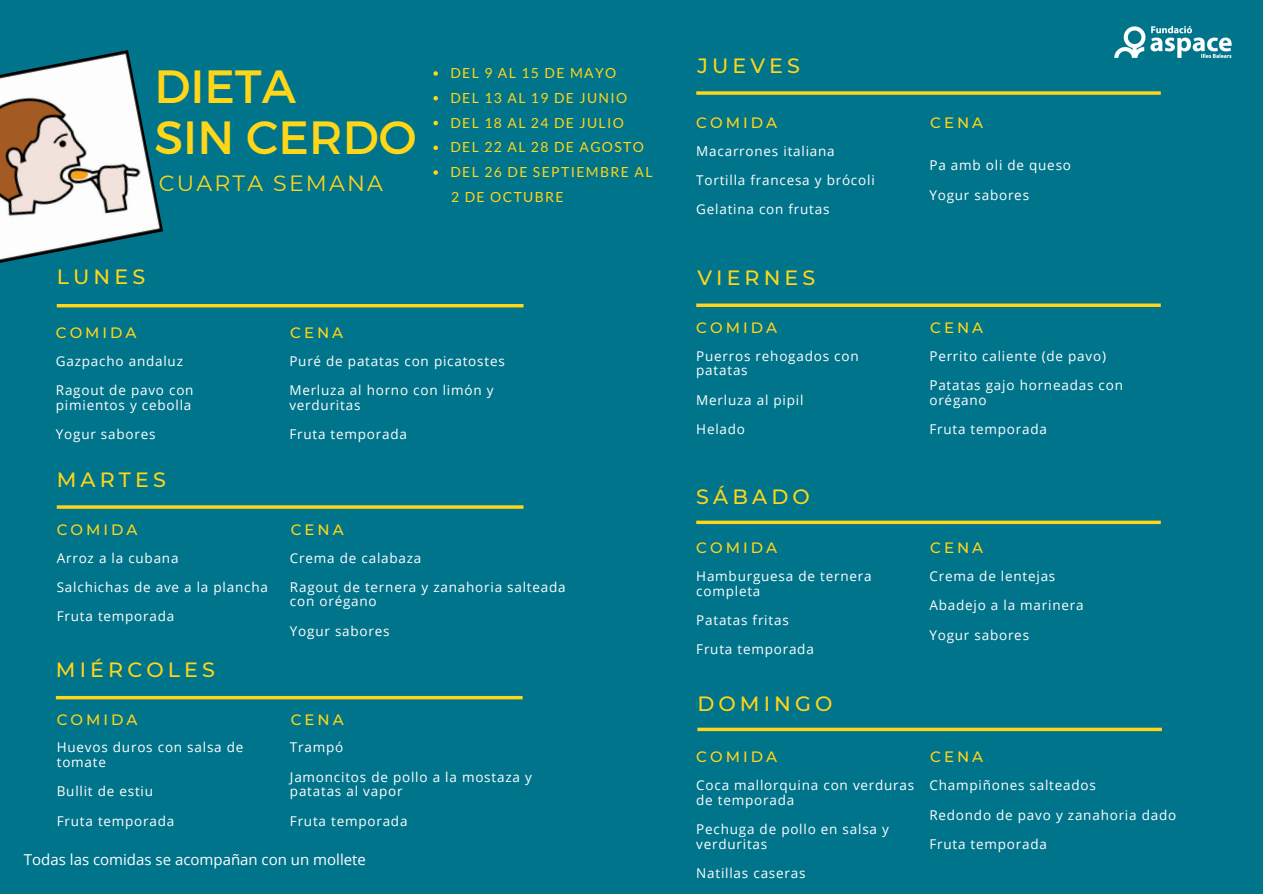
<style>
.page{position:relative;width:1263px;height:894px;background:#fff}
.page>*{position:absolute;margin:0;border:0;box-sizing:border-box;transform-origin:0 0}
.t1{font:46.5px "Montserrat";color:#ffd618}
.t2{font:22.05px "Montserrat";letter-spacing:.1em;color:#ffd618}
.t3{font:500 20.55px "Montserrat";letter-spacing:.2em;color:#ffd618}
.t4{font:500 15px "Montserrat";letter-spacing:.2em;color:#ffd618}
.t5{font:15px "Open Sans";color:#fff}
.t6{font:13.95px "Lato";letter-spacing:.1em;color:#ffd618}
.t7{font:13.5px/14.5px "Open Sans";letter-spacing:.06em;color:#fff}
</style>
<div class="page">
<div style="left:0;top:0;width:1263px;height:893px;background:#00748b"></div>
<svg style="left:57px;top:304px;width:466px;height:3px"></svg>
<svg style="left:57px;top:505px;width:466px;height:3px"></svg>
<svg style="left:56px;top:695px;width:467px;height:4px"></svg>
<svg style="left:696px;top:303px;width:465px;height:4px;background:#dbc727"></svg>
<svg style="left:696px;top:520px;width:465px;height:4px;background:#d6c62a"></svg>
<svg style="left:697px;top:727px;width:465px;height:4px;background:#d3c52b"></svg>
<img style="left:1114px;top:26px;width:118px;height:32px">
<img style="left:0;top:50px;width:163px;height:213px">
<svg style="left:433px;top:71px;width:5px;height:5px"></svg>
<svg style="left:433px;top:96px;width:5px;height:4px"></svg>
<svg style="left:433px;top:121px;width:5px;height:4px"></svg>
<svg style="left:433px;top:145px;width:5px;height:5px"></svg>
<svg style="left:433px;top:170px;width:5px;height:5px"></svg>
<svg style="left:696px;top:91px;width:465px;height:4px;background:#dbc727"></svg>
<p class="t1" style="left:154px;top:56px;width:143px">DIETA</p>
<p class="t1" style="left:154px;top:107px;width:264px">SIN CERDO</p>
<p class="t2" style="left:159px;top:170px;width:226px">CUARTA SEMANA</p>
<p class="t3" style="left:57px;top:264px;width:90px">LUNES</p>
<p class="t6" style="left:450px;top:64px;width:167px">DEL 9 AL 15 DE MAYO</p>
<p class="t6" style="left:450px;top:89px;width:178px">DEL 13 AL 19 DE JUNIO</p>
<p class="t6" style="left:450px;top:114px;width:175px">DEL 18 AL 24 DE JULIO</p>
<p class="t6" style="left:450px;top:138px;width:195px">DEL 22 AL 28 DE AGOSTO</p>
<p class="t6" style="left:450px;top:163px;width:204px">DEL 26 DE SEPTIEMBRE AL</p>
<p class="t6" style="left:451px;top:188px;width:114px">2 DE OCTUBRE</p>
<p class="t4" style="left:56px;top:323px;width:82px">COMIDA</p>
<p class="t4" style="left:290px;top:323px;width:55px">CENA</p>
<p class="t7" style="left:289px;top:353px;width:217px">Puré de patatas con picatostes</p>
<p class="t7" style="left:289px;top:383px;width:206px">Merluza al horno con limón y verduritas</p>
<p class="t7" style="left:289px;top:426px;width:119px">Fruta temporada</p>
<p class="t7" style="left:56px;top:353px;width:129px">Gazpacho andaluz</p>
<p class="t7" style="left:56px;top:383px;width:139px">Ragout de pavo con pimientos y cebolla</p>
<p class="t7" style="left:56px;top:426px;width:101px">Yogur sabores</p>
<p class="t3" style="left:57px;top:466px;width:111px">MARTES</p>
<p class="t4" style="left:57px;top:520px;width:82px">COMIDA</p>
<p class="t4" style="left:291px;top:520px;width:55px">CENA</p>
<p class="t7" style="left:290px;top:550px;width:133px">Crema de calabaza</p>
<p class="t7" style="left:290px;top:579px;width:277px">Ragout de ternera y zanahoria salteada con orégano</p>
<p class="t7" style="left:290px;top:623px;width:101px">Yogur sabores</p>
<p class="t7" style="left:57px;top:550px;width:123px">Arroz a la cubana</p>
<p class="t7" style="left:57px;top:579px;width:213px">Salchichas de ave a la plancha</p>
<p class="t7" style="left:57px;top:608px;width:119px">Fruta temporada</p>
<p class="t3" style="left:56px;top:657px;width:160px">MIÉRCOLES</p>
<p class="t4" style="left:57px;top:709px;width:82px">COMIDA</p>
<p class="t4" style="left:291px;top:709px;width:55px">CENA</p>
<p class="t7" style="left:290px;top:739px;width:55px">Trampó</p>
<p class="t7" style="left:290px;top:769px;width:243px">Jamoncitos de pollo a la mostaza y patatas al vapor</p>
<p class="t7" style="left:290px;top:812px;width:119px">Fruta temporada</p>
<p class="t5" style="left:24px;top:849px;width:343px">Todas las comidas se acompañan con un mollete</p>
<p class="t7" style="left:57px;top:739px;width:188px">Huevos duros con salsa de tomate</p>
<p class="t7" style="left:57px;top:783px;width:98px">Bullit de estiu</p>
<p class="t7" style="left:57px;top:812px;width:119px">Fruta temporada</p>
<p class="t3" style="left:697px;top:53px;width:104px">JUEVES</p>
<p class="t4" style="left:696px;top:113px;width:82px">COMIDA</p>
<p class="t4" style="left:930px;top:113px;width:55px">CENA</p>
<p class="t7" style="left:929px;top:158px;width:143px">Pa amb oli de queso</p>
<p class="t7" style="left:929px;top:187px;width:101px">Yogur sabores</p>
<p class="t7" style="left:696px;top:143px;width:140px">Macarrones italiana</p>
<p class="t7" style="left:696px;top:172px;width:180px">Tortilla francesa y brócoli</p>
<p class="t7" style="left:696px;top:202px;width:135px">Gelatina con frutas</p>
<p class="t3" style="left:697px;top:265px;width:120px">VIERNES</p>
<p class="t4" style="left:696px;top:318px;width:82px">COMIDA</p>
<p class="t4" style="left:930px;top:318px;width:55px">CENA</p>
<p class="t7" style="left:929px;top:348px;width:178px">Perrito caliente (de pavo)</p>
<p class="t7" style="left:929px;top:377px;width:195px">Patatas gajo horneadas con orégano</p>
<p class="t7" style="left:929px;top:421px;width:119px">Fruta temporada</p>
<p class="t7" style="left:696px;top:348px;width:164px">Puerros rehogados con patatas</p>
<p class="t7" style="left:696px;top:392px;width:109px">Merluza al pipil</p>
<p class="t7" style="left:696px;top:421px;width:50px">Helado</p>
<p class="t3" style="left:696px;top:483px;width:115px">SÁBADO</p>
<p class="t4" style="left:696px;top:538px;width:82px">COMIDA</p>
<p class="t4" style="left:930px;top:538px;width:55px">CENA</p>
<p class="t7" style="left:929px;top:568px;width:127px">Crema de lentejas</p>
<p class="t7" style="left:929px;top:597px;width:156px">Abadejo a la marinera</p>
<p class="t7" style="left:929px;top:627px;width:101px">Yogur sabores</p>
<p class="t7" style="left:696px;top:568px;width:177px">Hamburguesa de ternera completa</p>
<p class="t7" style="left:696px;top:612px;width:94px">Patatas fritas</p>
<p class="t7" style="left:696px;top:641px;width:119px">Fruta temporada</p>
<p class="t3" style="left:697px;top:690px;width:137px">DOMINGO</p>
<p class="t4" style="left:696px;top:747px;width:82px">COMIDA</p>
<p class="t4" style="left:930px;top:747px;width:55px">CENA</p>
<p class="t7" style="left:929px;top:777px;width:168px">Champiñones salteados</p>
<p class="t7" style="left:929px;top:806px;width:248px">Redondo de pavo y zanahoria dado</p>
<p class="t7" style="left:929px;top:836px;width:119px">Fruta temporada</p>
<p class="t7" style="left:696px;top:777px;width:220px">Coca mallorquina con verduras de temporada</p>
<p class="t7" style="left:696px;top:821px;width:194px">Pechuga de pollo en salsa y verduritas</p>
<p class="t7" style="left:696px;top:865px;width:111px">Natillas caseras</p>
</div>
